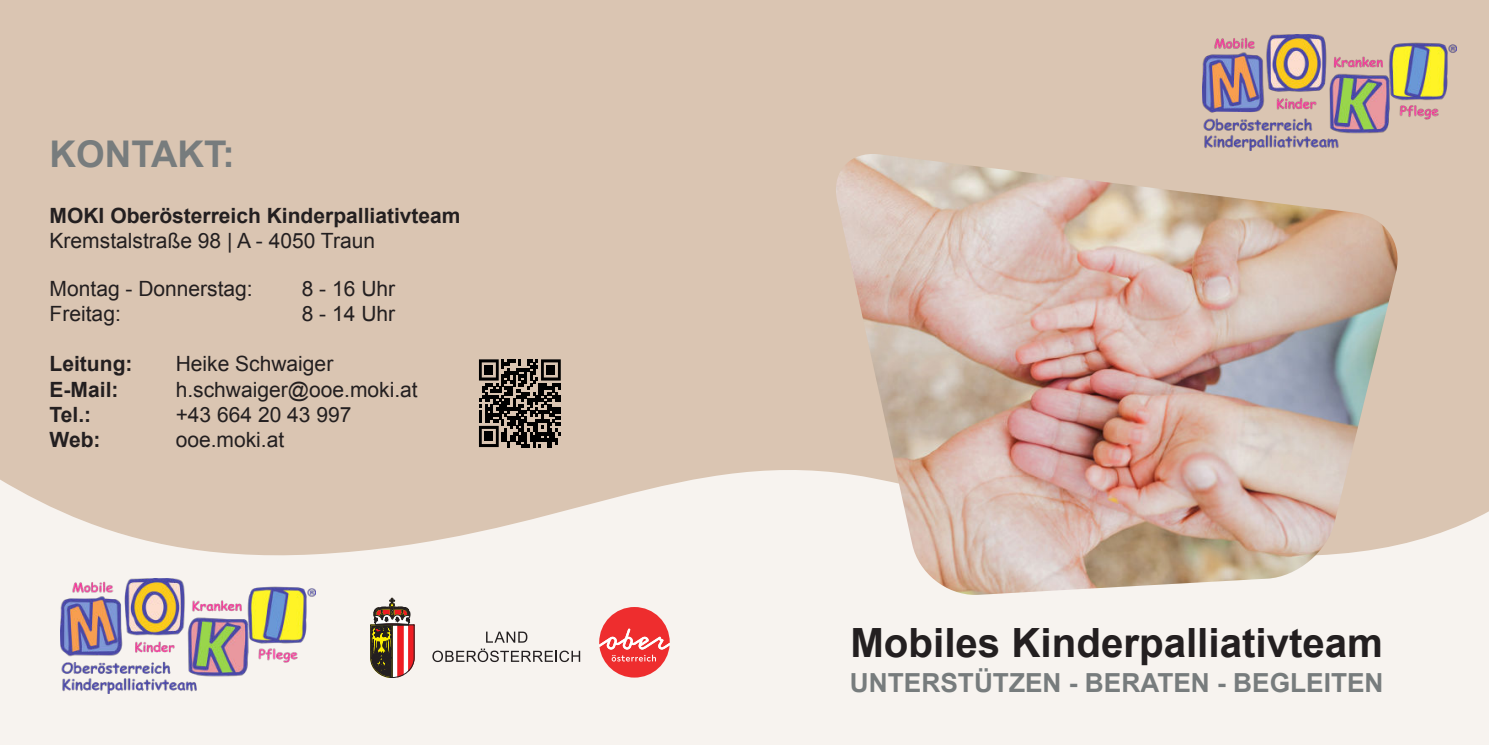
<style>
.page{position:relative;width:1489px;height:745px;background:#fff}
.page>*{position:absolute;margin:0;border:0;box-sizing:border-box;transform-origin:0 0}
.t1{font:700 40.25px "Arial";color:#231f20}
.t2{font:700 36.75px "Arial";color:#777c7d}
.t3{font:700 26.25px "Arial";color:#777c7d}
.t4{font:21px "Arial";color:#231f20}
.t5{font:700 21px "Arial";color:#231f20}
</style>
<div class="page">
<div style="left:0;top:0;width:1488px;height:744px;background:#f7f3ef"></div>
<div style="left:0;top:0;width:1488px;height:556px;background:#dac5b2"></div>
<img style="left:834px;top:154px;width:565px;height:440px">
<img style="left:1201px;top:35px;width:255px;height:115px">
<svg style="left:599px;top:607px;width:70px;height:70px"></svg>
<svg style="left:370px;top:597px;width:44px;height:80px"></svg>
<svg style="left:486px;top:631px;width:41px;height:11px"></svg>
<svg style="left:432px;top:648px;width:148px;height:13px"></svg>
<svg style="left:479px;top:359px;width:82px;height:88px;background:#595049"></svg>
<div style="left:484px;top:365px;width:9px;height:9px;background:#000"></div>
<div style="left:546px;top:365px;width:9px;height:9px;background:#000"></div>
<div style="left:484px;top:431px;width:9px;height:9px;background:#000"></div>
<img style="left:61px;top:578px;width:254px;height:115px">
<h2 class="t2" style="left:50px;top:140px;width:187px">KONTAKT:</h2>
<p class="t5" style="left:50px;top:208px;width:412px">MOKI Oberösterreich Kinderpalliativteam</p>
<p class="t4" style="left:50px;top:233px;width:327px">Kremstalstraße 98 | A - 4050 Traun</p>
<p class="t4" style="left:50px;top:280px;width:205px">Montag - Donnerstag:</p>
<p class="t4" style="left:302px;top:280px;width:95px">8 - 16 Uhr</p>
<p class="t4" style="left:50px;top:305px;width:73px">Freitag:</p>
<p class="t4" style="left:302px;top:305px;width:95px">8 - 14 Uhr</p>
<p class="t5" style="left:50px;top:356px;width:84px">Leitung:</p>
<p class="t4" style="left:176px;top:356px;width:159px">Heike Schwaiger</p>
<p class="t5" style="left:50px;top:381px;width:70px">E-Mail:</p>
<p class="t4" style="left:176px;top:381px;width:243px">h.schwaiger@ooe.moki.at</p>
<p class="t5" style="left:50px;top:406px;width:43px">Tel.:</p>
<p class="t4" style="left:176px;top:406px;width:177px">+43 664 20 43 997</p>
<p class="t5" style="left:50px;top:431px;width:52px">Web:</p>
<p class="t4" style="left:176px;top:431px;width:110px">ooe.moki.at</p>
<h1 class="t1" style="left:850px;top:627px;width:534px">Mobiles Kinderpalliativteam</h1>
<p class="t3" style="left:850px;top:672px;width:535px">UNTERSTÜTZEN - BERATEN - BEGLEITEN</p>
</div>
